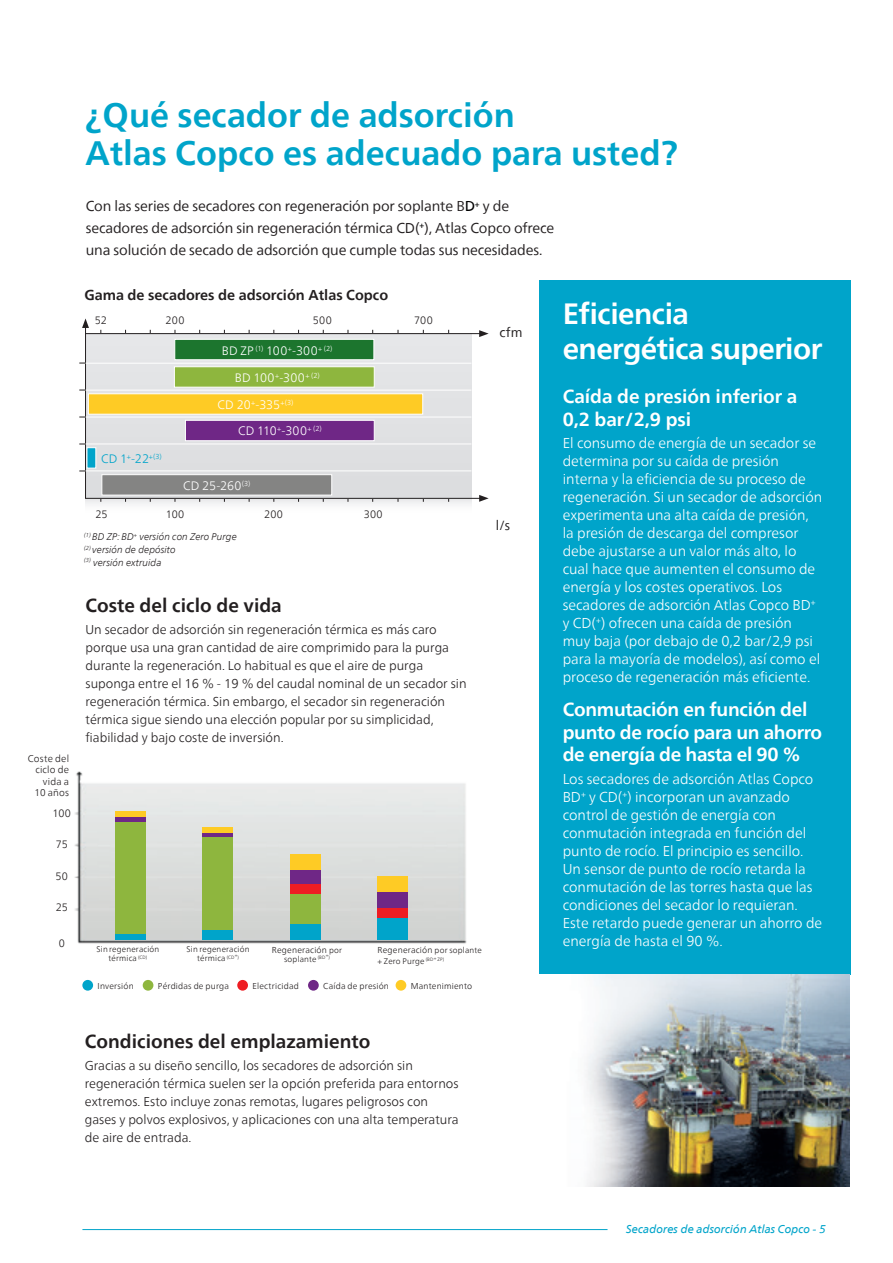
<style>
.page{position:relative;width:893px;height:1263px;background:#fff}
.page>*{position:absolute;margin:0;border:0;box-sizing:border-box;transform-origin:0 0}
.t1{font:700 33.75px/37.5px "Neue Frutiger World";color:#00a4ca}
.t2{font:700 29.25px/35.1px "Neue Frutiger World";letter-spacing:-.02em;color:#fff}
.t3{font:700 18.75px/22.5px "Neue Frutiger World";letter-spacing:-.015em;color:#fff}
.t4{font:700 18.75px "Neue Frutiger World";color:#231f20}
.t5{font:300 14.25px/18px "Neue Frutiger World";color:#fff}
.t6{font:14.25px/21.8px "Neue Frutiger World";letter-spacing:-.01em;color:#231f20}
.t7{font:700 14.25px "Neue Frutiger World";color:#231f20}
.t8{font:13.2px "Neue Frutiger World";color:#231f20}
.t9{font:300 12.75px/18px "Neue Frutiger World";color:#231f20}
.t10{font:300 12.15px/26.2px "Neue Frutiger World";letter-spacing:.01em;color:#fff}
.t11{font:300 12.15px "Neue Frutiger World";color:#00a4ca}
.t12{font:italic 11.25px "Neue Frutiger World";color:#00a4ca}
.t13{font:300 10.65px "Neue Frutiger World";letter-spacing:.02em;color:#231f20}
.t14{font:italic 300 9.75px/12.8px "Neue Frutiger World";color:#231f20}
.t15{font:300 9.75px/11.2px "Neue Frutiger World";letter-spacing:.02em;color:#231f20;text-align:right}
.t16{font:300 8.55px "Neue Frutiger World";letter-spacing:.02em;color:#231f20}
.t17{font:300 8.1px/9px "Neue Frutiger World";letter-spacing:.02em;color:#231f20;text-align:center}
.s1{color:#000}
.s2{font-size:8.1px}
</style>
<div class="page">
<hr style="left:82px;top:1229px;width:525px;height:1px;background:#00a4ca">
<div style="left:538px;top:280px;width:312px;height:694px;background:#00a4ca"></div>
<img style="left:586px;top:974px;width:264px;height:212px">
<div style="left:82px;top:980px;width:11px;height:11px;background:#00a4ca;border-radius:50%"></div>
<div style="left:143px;top:980px;width:10px;height:11px;background:#8eb63e;border-radius:50%"></div>
<div style="left:237px;top:980px;width:11px;height:11px;background:#ee1d23;border-radius:50%"></div>
<div style="left:308px;top:980px;width:11px;height:11px;background:#6f2786;border-radius:50%"></div>
<div style="left:396px;top:980px;width:10px;height:11px;background:#fecb25;border-radius:50%"></div>
<img style="left:74px;top:771px;width:393px;height:173px">
<div style="left:377px;top:918px;width:31px;height:21px;background:#00a4ca"></div>
<div style="left:377px;top:907px;width:31px;height:11px;background:#ee1d23"></div>
<div style="left:377px;top:892px;width:31px;height:15px;background:#6f2786"></div>
<div style="left:377px;top:877px;width:31px;height:15px;background:#fecb25"></div>
<div style="left:115px;top:934px;width:30px;height:5px;background:#00a4ca"></div>
<div style="left:115px;top:817px;width:30px;height:5px;background:#6f2786"></div>
<div style="left:115px;top:811px;width:30px;height:6px;background:#fecb25"></div>
<div style="left:115px;top:822px;width:30px;height:112px;background:#8eb63e"></div>
<div style="left:290px;top:924px;width:31px;height:15px;background:#00a4ca"></div>
<div style="left:290px;top:894px;width:31px;height:30px;background:#8eb63e"></div>
<div style="left:290px;top:884px;width:31px;height:10px;background:#ee1d23"></div>
<div style="left:290px;top:869px;width:31px;height:15px;background:#6f2786"></div>
<div style="left:290px;top:854px;width:31px;height:15px;background:#fecb25"></div>
<div style="left:202px;top:929px;width:31px;height:10px;background:#00a4ca"></div>
<div style="left:202px;top:832px;width:31px;height:5px;background:#6f2786"></div>
<div style="left:202px;top:827px;width:31px;height:5px;background:#fecb25"></div>
<div style="left:202px;top:837px;width:31px;height:92px;background:#8eb63e"></div>
<div style="left:86px;top:499px;width:385px;height:18px;background:linear-gradient(to right,#f9f9f9,#f9f9fa)"></div>
<hr style="left:398px;top:330px;width:1px;height:172px;background:#231f20">
<hr style="left:423px;top:330px;width:1px;height:172px;background:#231f20">
<hr style="left:448px;top:330px;width:1px;height:172px;background:#231f20">
<hr style="left:101px;top:330px;width:1px;height:172px;background:#231f20">
<hr style="left:125px;top:330px;width:1px;height:172px;background:#231f20">
<hr style="left:150px;top:330px;width:1px;height:172px;background:#231f20">
<hr style="left:175px;top:330px;width:1px;height:172px;background:#231f20">
<hr style="left:199px;top:330px;width:1px;height:172px;background:#231f20">
<hr style="left:224px;top:330px;width:1px;height:172px;background:#231f20">
<hr style="left:249px;top:330px;width:1px;height:172px;background:#231f20">
<hr style="left:274px;top:330px;width:1px;height:172px;background:#231f20">
<hr style="left:298px;top:330px;width:1px;height:172px;background:#231f20">
<hr style="left:323px;top:330px;width:1px;height:172px;background:#231f20">
<hr style="left:348px;top:330px;width:1px;height:172px;background:#231f20">
<hr style="left:372px;top:330px;width:1px;height:172px;background:#231f20">
<svg style="left:85px;top:328px;width:394px;height:171px;background:#c6c6b0"></svg>
<svg style="left:82px;top:318px;width:7px;height:10px"></svg>
<svg style="left:479px;top:495px;width:10px;height:7px"></svg>
<hr style="left:86px;top:333px;width:396px;height:1px;background:#231f20">
<svg style="left:479px;top:330px;width:10px;height:7px"></svg>
<hr style="left:86px;top:470px;width:385px;height:1px;background:#fff">
<hr style="left:86px;top:444px;width:385px;height:1px;background:#fff">
<hr style="left:86px;top:417px;width:385px;height:1px;background:#fff">
<hr style="left:86px;top:390px;width:385px;height:1px;background:#fff">
<hr style="left:86px;top:363px;width:385px;height:1px;background:#fff">
<p class="t15" style="left:28px;top:753px;width:43px">Coste del ciclo de vida a<br>10 años</p>
<p class="t13" style="left:53px;top:805px;width:20px">100</p>
<p class="t13" style="left:56px;top:836px;width:14px">75</p>
<p class="t13" style="left:56px;top:868px;width:14px">50</p>
<p class="t13" style="left:56px;top:899px;width:14px">25</p>
<p class="t13" style="left:59px;top:935px;width:8px">0</p>
<h1 class="t1" style="left:86px;top:96px;width:594px">¿Qué secador de adsorción<br>Atlas Copco es adecuado para usted?</h1>
<p class="t6" style="left:86px;top:196px;width:470px">Con las series de secadores con regeneración por soplante B<span class="s1">D</span><sup>+</sup> y de secadores de adsorción sin regeneración térmica CD(<sup>+</sup>), Atlas Copco ofrece una solución de secado de adsorción que cumple todas sus necesidades.</p>
<p class="t7" style="left:84px;top:282px;width:305px">Gama de secadores de adsorción Atlas Copco</p>
<p class="t13" style="left:95px;top:312px;width:14px">52</p>
<p class="t13" style="left:166px;top:312px;width:20px">200</p>
<p class="t13" style="left:313px;top:312px;width:20px">500</p>
<p class="t13" style="left:414px;top:312px;width:20px">700</p>
<p class="t10" style="left:222px;top:337px;width:112px">BD ZP <sup>(1)</sup> 100<sup>+</sup>-300<sup>+</sup> <sup>(2)</sup></p>
<p class="t10" style="left:235px;top:365px;width:86px">BD 100<sup>+</sup>-300<sup>+</sup> <sup>(2)</sup></p>
<p class="t11" style="left:101px;top:450px;width:62px">CD 1<sup>+</sup>-22<sup>+(3)</sup></p>
<p class="t10" style="left:238px;top:392px;width:85px;text-indent:-20px">CD 20<sup>+</sup>-335<sup>+(3)<br></sup>CD 110<sup>+</sup>-300<sup>+</sup> <sup>(2)</sup></p>
<p class="t10" style="left:183px;top:473px;width:69px">CD 25-260<sup>(3)</sup></p>
<p class="t13" style="left:95px;top:506px;width:14px">25</p>
<p class="t13" style="left:166px;top:506px;width:20px">100</p>
<p class="t13" style="left:264px;top:506px;width:20px">200</p>
<p class="t13" style="left:364px;top:506px;width:20px">300</p>
<p class="t14" style="left:84px;top:530px;width:154px"><sup>(1)</sup> BD ZP: BD<sup>+</sup> versión con Zero Purge <sup>(2)</sup> versión de depósito<br><sup>(3)</sup> versión extruida</p>
<h3 class="t4" style="left:86px;top:589px;width:198px">Coste del ciclo de vida</h3>
<p class="t9" style="left:86px;top:621px;width:383px">Un secador de adsorción sin regeneración térmica es más caro porque usa una gran cantidad de aire comprimido para la purga durante la regeneración. Lo habitual es que el aire de purga suponga entre el 16 % - 19 % del caudal nominal de un secador sin regeneración térmica. Sin embargo, el secador sin regeneración térmica sigue siendo una elección popular por su simplicidad, fiabilidad y bajo coste de inversión.</p>
<p class="t8" style="left:499px;top:322px;width:25px">cfm</p>
<p class="t8" style="left:496px;top:515px;width:16px">l/s</p>
<p class="t17" style="left:97px;top:945px;width:64px">Sin regeneración térmica <sup>(CD)</sup></p>
<p class="t17" style="left:187px;top:945px;width:64px">Sin regeneración térmica <sup>(CD+)</sup></p>
<p class="t16" style="left:272px;top:943px;width:72px">Regeneración <span class="s2">por</span></p>
<p class="t17" style="left:284px;top:954px;width:47px">soplante <sup>(BD+)</sup></p>
<p class="t16" style="left:377px;top:943px;width:106px">Regeneración <span class="s2">por soplante</span></p>
<p class="t17" style="left:377px;top:956px;width:68px">+ Zero Purge <sup>(BD+</sup> <sup>ZP)</sup></p>
<p class="t16" style="left:98px;top:979px;width:38px">Inversión</p>
<p class="t16" style="left:158px;top:979px;width:73px">Pérdidas de purga</p>
<p class="t16" style="left:252px;top:979px;width:48px">Electricidad</p>
<p class="t16" style="left:323px;top:979px;width:67px">Caída de presión</p>
<p class="t16" style="left:411px;top:979px;width:63px">Mantenimiento</p>
<h2 class="t2" style="left:563px;top:296px;width:261px">Eficiencia energética superior</h2>
<h3 class="t3" style="left:563px;top:385px;width:236px">Caída de presión inferior a<br>0,2 bar/2,9 psi</h3>
<p class="t5" style="left:563px;top:434px;width:261px">El consumo de energía de un secador se determina por su caída de presión interna y la eficiencia de su proceso de regeneración. Si un secador de adsorción experimenta una alta caída de presión, la presión de descarga del compresor debe ajustarse a un valor más alto, lo cual hace que aumenten el consumo de energía y los costes operativos. Los secadores de adsorción Atlas Copco BD<sup>+ </sup>y CD(<sup>+</sup>) ofrecen una caída de presión muy baja (por debajo de 0,2 bar/2,9 psi para la mayoría de modelos), así como el proceso de regeneración más eficiente.</p>
<h3 class="t3" style="left:563px;top:698px;width:261px">Conmutación en función del punto de rocío para un ahorro de energía de hasta el 90 %</h3>
<p class="t5" style="left:563px;top:770px;width:261px">Los secadores de adsorción Atlas Copco BD<sup>+</sup> y CD(<sup>+</sup>) incorporan un avanzado control de gestión de energía con conmutación integrada en función del punto de rocío. El principio es sencillo.<br>Un sensor de punto de rocío retarda la conmutación de las torres hasta que las condiciones del secador lo requieran.<br>Este retardo puede generar un ahorro de energía de hasta el 90 %.</p>
<h3 class="t4" style="left:85px;top:1025px;width:287px">Condiciones del emplazamiento</h3>
<p class="t9" style="left:85px;top:1056px;width:375px">Gracias a su diseño sencillo, los secadores de adsorción sin regeneración térmica suelen ser la opción preferida para entornos extremos. Esto incluye zonas remotas, lugares peligrosos con gases y polvos explosivos, y aplicaciones con una alta temperatura de aire de entrada.</p>
<p class="t12" style="left:626px;top:1220px;width:201px">Secadores de adsorción Atlas Copco - 5</p>
</div>
